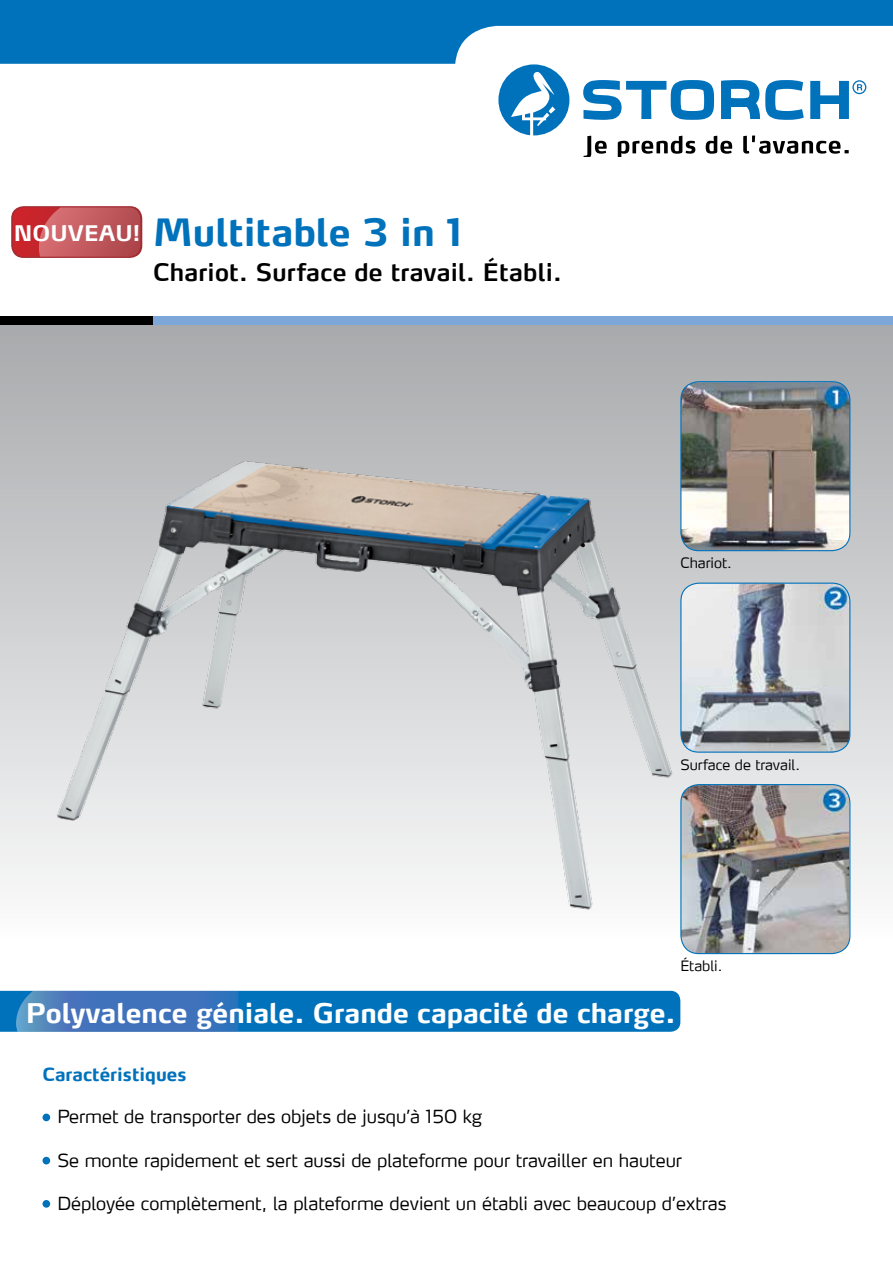
<style>
.page{position:relative;width:893px;height:1263px;background:#fff}
.page>*{position:absolute;margin:0;border:0;box-sizing:border-box;transform-origin:0 0}
.t1{font:700 37.5px "Max LF";color:#0072bc}
.t2{font:700 27px "Max LF";color:#fff}
.t3{font:600 24px "Max LF";letter-spacing:.01em;color:#000}
.t4{font:300 18px "Max LF";color:#000}
.t5{font:700 18px "Max LF";color:#0072bc}
.t6{font:300 14.25px "Max LF";color:#000}
.s1{font-size:21.45px;color:#fff}
</style>
<div class="page">
<svg style="left:0;top:0;width:893px;height:64px;fill:#0072bc"></svg>
<div style="left:0;top:317px;width:893px;height:636px;background:linear-gradient(to bottom,#a5a8ab,#fcfdfe)"></div>
<div style="left:0;top:316px;width:153px;height:8px;background:#000"></div>
<div style="left:153px;top:316px;width:740px;height:8px;background:#7da7d8"></div>
<svg style="left:583px;top:80px;width:131px;height:40px"></svg>
<svg style="left:721px;top:80px;width:83px;height:40px"></svg>
<svg style="left:810px;top:81px;width:39px;height:38px"></svg>
<svg style="left:857px;top:84px;width:5px;height:6px"></svg>
<div style="left:852px;top:80px;width:14px;height:14px;border:1px solid #0072bc;border-radius:50%"></div>
<svg style="left:498px;top:64px;width:71px;height:71px"></svg>
<svg style="left:584px;top:136px;width:23px;height:21px"></svg>
<svg style="left:618px;top:136px;width:77px;height:21px"></svg>
<svg style="left:706px;top:136px;width:26px;height:18px"></svg>
<svg style="left:743px;top:136px;width:106px;height:18px"></svg>
<div style="left:11px;top:206px;width:131px;height:52px;background:#a32c32;border-radius:12px"></div>
<div style="left:13px;top:207px;width:127px;height:50px;background:#c9242b;border-radius:12px"></div>
<svg style="left:39px;top:207px;width:101px;height:50px;background:#c1575c"></svg>
<div style="left:43px;top:1113px;width:7px;height:8px;background:#0072bc;border-radius:50%"></div>
<div style="left:43px;top:1157px;width:7px;height:7px;background:#0072bc;border-radius:50%"></div>
<div style="left:43px;top:1200px;width:7px;height:8px;background:#0072bc;border-radius:50%"></div>
<svg style="left:0;top:991px;width:680px;height:41px;background:#1674bc"></svg>
<img style="left:681px;top:382px;width:169px;height:169px">
<div style="left:680px;top:381px;width:170px;height:170px;border:1px solid #0072bc;border-radius:18px"></div>
<img style="left:52px;top:456px;width:626px;height:458px">
<img style="left:681px;top:583px;width:169px;height:169px">
<div style="left:680px;top:583px;width:170px;height:170px;border:1px solid #0072bc;border-radius:18px"></div>
<img style="left:681px;top:785px;width:168px;height:168px">
<div style="left:680px;top:784px;width:170px;height:170px;border:1px solid #0072bc;border-radius:18px"></div>
<h1 class="t1" style="left:14px;top:209px;width:450px"><span class="s1">NOUVEAU!</span> Multitable 3 in 1</h1>
<h3 class="t3" style="left:153px;top:257px;width:410px">Chariot. Surface de travail. Établi.</h3>
<p class="t6" style="left:680px;top:554px;width:53px">Chariot.</p>
<p class="t6" style="left:680px;top:755px;width:121px">Surface de travail.</p>
<p class="t6" style="left:680px;top:957px;width:44px">Établi.</p>
<h2 class="t2" style="left:26px;top:996px;width:651px">Polyvalence géniale. Grande capacité de charge.</h2>
<p class="t5" style="left:43px;top:1063px;width:145px">Caractéristiques</p>
<p class="t4" style="left:57px;top:1105px;width:426px">Permet de transporter des objets de jusqu’à 150 kg</p>
<p class="t4" style="left:57px;top:1149px;width:626px">Se monte rapidement et sert aussi de plateforme pour travailler en hauteur</p>
<p class="t4" style="left:57px;top:1192px;width:671px">Déployée complètement, la plateforme devient un établi avec beaucoup d’extras</p>
</div>
